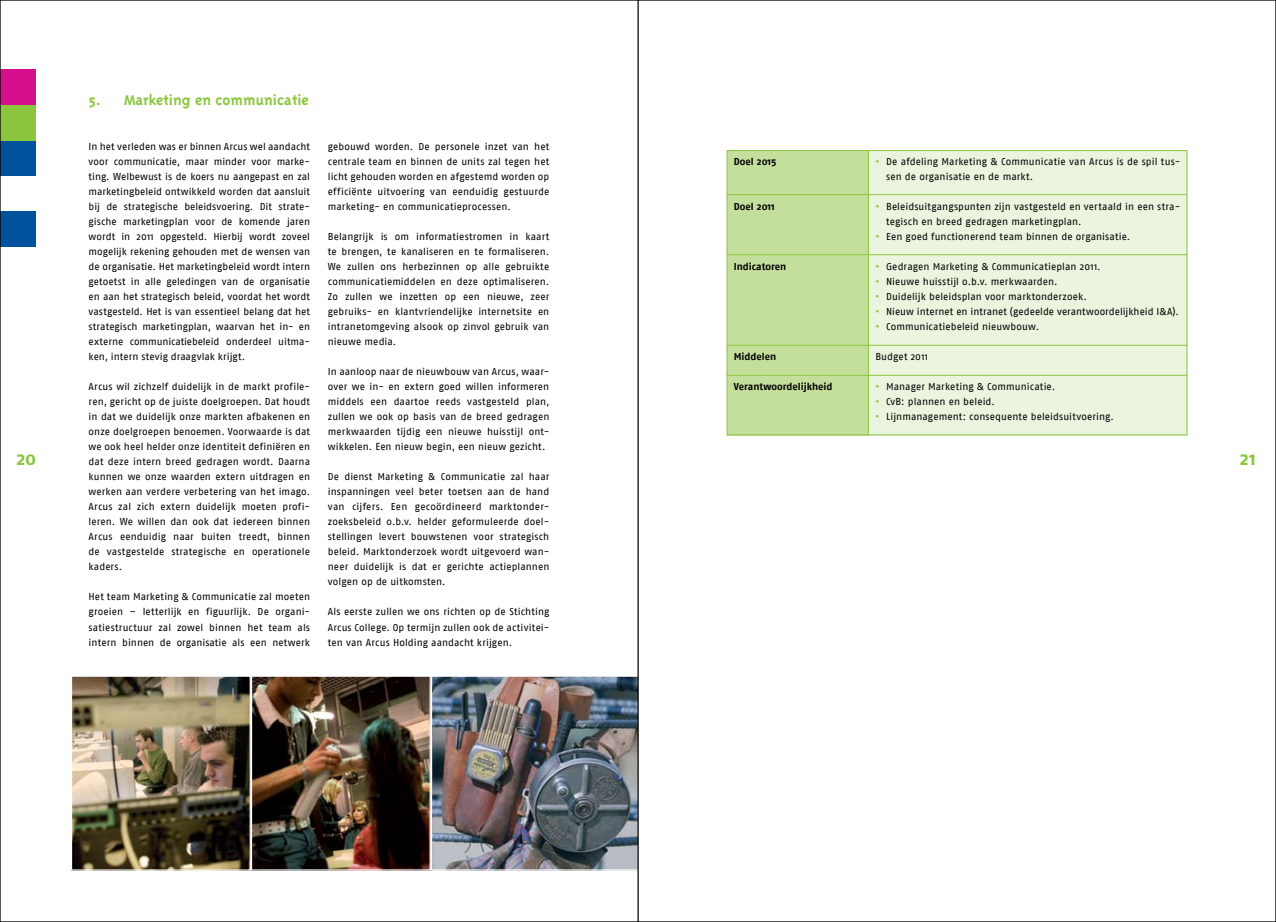
<style>
.page{position:relative;width:1276px;height:922px;background:#fff}
.page>*{position:absolute;margin:0;border:0;box-sizing:border-box;transform-origin:0 0}
.t1{font:700 18.75px "Fago No";color:#8cc63f}
.t2{font:700 16.25px "Triplex";color:#8cc63f}
.t3{font:10px/15px "Fago No";letter-spacing:.005em;color:#000;text-align:justify}
.t4{font:700 10px "Fago No";color:#000}
.s1{font-weight:700;color:#8cc63f}
</style>
<div class="page">
<img style="left:0;top:0;width:638px;height:921px">
<svg style="left:639px;top:0;width:637px;height:921px"></svg>
<svg style="left:638px;top:0;width:1px;height:922px"></svg>
<h2 class="t2" style="left:89px;top:91px;width:222px">5. Marketing en communicatie</h2>
<p class="t3" style="left:89px;top:139px;width:223px">In het verleden was er binnen Arcus wel aandacht voor communicatie, maar minder voor marke&shy;ting. Welbewust is de koers nu aangepast en zal marketingbeleid ontwikkeld worden dat aansluit bij de strategische beleidsvoering. Dit strate&shy;gische marketingplan voor de komende jaren wordt in 2011 opgesteld. Hierbij wordt zoveel mogelijk rekening gehouden met de wensen van de organisatie. Het marketingbeleid wordt intern getoetst in alle geledingen van de organisatie en aan het strategisch beleid, voordat het wordt vastgesteld. Het is van essentieel belang dat het strategisch marketingplan, waarvan het in- en externe communicatiebeleid onderdeel uitma&shy;ken, intern stevig draagvlak krijgt.</p>
<p class="t3" style="left:89px;top:379px;width:223px">Arcus wil zichzelf duidelijk in de markt profile&shy;ren, gericht op de juiste doelgroepen. Dat houdt in dat we duidelijk onze markten afbakenen en onze doelgroepen benoemen. Voorwaarde is dat we ook heel helder onze identiteit definiëren en dat deze intern breed gedragen wordt. Daarna kunnen we onze waarden extern uitdragen en werken aan verdere verbetering van het imago.<br>Arcus zal zich extern duidelijk moeten profi&shy;leren. We willen dan ook dat iedereen binnen Arcus eenduidig naar buiten treedt, binnen de vastgestelde strategische en operationele kaders.</p>
<p class="t3" style="left:89px;top:589px;width:223px">Het team Marketing &amp; Communicatie zal moeten groeien – letterlijk en figuurlijk. De organi&shy;satiestructuur zal zowel binnen het team als intern binnen de organisatie als een netwerk</p>
<p class="t3" style="left:328px;top:139px;width:223px">gebouwd worden. De personele inzet van het centrale team en binnen de units zal tegen het licht gehouden worden en afgestemd worden op efficiënte uitvoering van eenduidig gestuurde marketing- en communicatieprocessen.</p>
<p class="t3" style="left:328px;top:229px;width:223px">Belangrijk is om informatiestromen in kaart te brengen, te kanaliseren en te formaliseren.<br>We zullen ons herbezinnen op alle gebruikte communicatiemiddelen en deze optimaliseren.<br>Zo zullen we inzetten op een nieuwe, zeer gebruiks- en klantvriendelijke internetsite en intranetomgeving alsook op zinvol gebruik van nieuwe media.</p>
<p class="t3" style="left:328px;top:364px;width:223px">In aanloop naar de nieuwbouw van Arcus, waar&shy;over we in- en extern goed willen informeren middels een daartoe reeds vastgesteld plan, zullen we ook op basis van de breed gedragen merkwaarden tijdig een nieuwe huisstijl ont&shy;wikkelen. Een nieuw begin, een nieuw gezicht.</p>
<p class="t3" style="left:328px;top:469px;width:223px">De dienst Marketing &amp; Communicatie zal haar inspanningen veel beter toetsen aan de hand van cijfers. Een gecoördineerd marktonder&shy;zoeksbeleid o.b.v. helder geformuleerde doel&shy;stellingen levert bouwstenen voor strategisch beleid. Marktonderzoek wordt uitgevoerd wan&shy;neer duidelijk is dat er gerichte actieplannen volgen op de uitkomsten.</p>
<p class="t3" style="left:328px;top:604px;width:223px">Als eerste zullen we ons richten op de Stichting Arcus College. Op termijn zullen ook de activitei&shy;ten van Arcus Holding aandacht krijgen.</p>
<p class="t3" style="left:886px;top:154px;width:296px;text-indent:-11px"><span class="s1">•</span> De afdeling Marketing &amp; Communicatie van Arcus is de spil tus&shy;sen de organisatie en de markt.</p>
<p class="t3" style="left:886px;top:199px;width:296px;text-indent:-11px"><span class="s1">•</span> Beleidsuitgangspunten zijn vastgesteld en vertaald in een stra&shy;tegisch en breed gedragen marketingplan.</p>
<p class="t3" style="left:875px;top:229px;width:256px"><span class="s1">•</span> Een goed functionerend team binnen de organisatie.</p>
<p class="t3" style="left:875px;top:259px;width:227px"><span class="s1">•</span> Gedragen Marketing &amp; Communicatieplan 2011.</p>
<p class="t3" style="left:875px;top:274px;width:184px"><span class="s1">•</span> Nieuwe huisstijl o.b.v. merkwaarden.</p>
<p class="t3" style="left:875px;top:289px;width:213px"><span class="s1">•</span> Duidelijk beleidsplan voor marktonderzoek.</p>
<p class="t3" style="left:875px;top:304px;width:305px"><span class="s1">•</span> Nieuw internet en intranet (gedeelde verantwoordelijkheid I&amp;A).</p>
<p class="t3" style="left:875px;top:319px;width:165px"><span class="s1">•</span> Communicatiebeleid nieuwbouw.</p>
<p class="t3" style="left:875px;top:349px;width:54px">Budget 2011</p>
<p class="t3" style="left:875px;top:379px;width:181px"><span class="s1">•</span> Manager Marketing &amp; Communicatie.</p>
<p class="t3" style="left:875px;top:394px;width:121px"><span class="s1">•</span> CvB: plannen en beleid.</p>
<p class="t3" style="left:875px;top:409px;width:240px"><span class="s1">•</span> Lijnmanagement: consequente beleidsuitvoering.</p>
<p class="t4" style="left:733px;top:156px;width:44px">Doel 2015</p>
<p class="t4" style="left:733px;top:201px;width:43px">Doel 2011</p>
<p class="t4" style="left:733px;top:261px;width:54px">Indicatoren</p>
<p class="t4" style="left:733px;top:351px;width:44px">Middelen</p>
<p class="t4" style="left:733px;top:381px;width:100px">Verantwoordelijkheid</p>
<h1 class="t1" style="left:16px;top:447px;width:21px">20</h1>
<h1 class="t1" style="left:1239px;top:447px;width:17px">21</h1>
</div>
